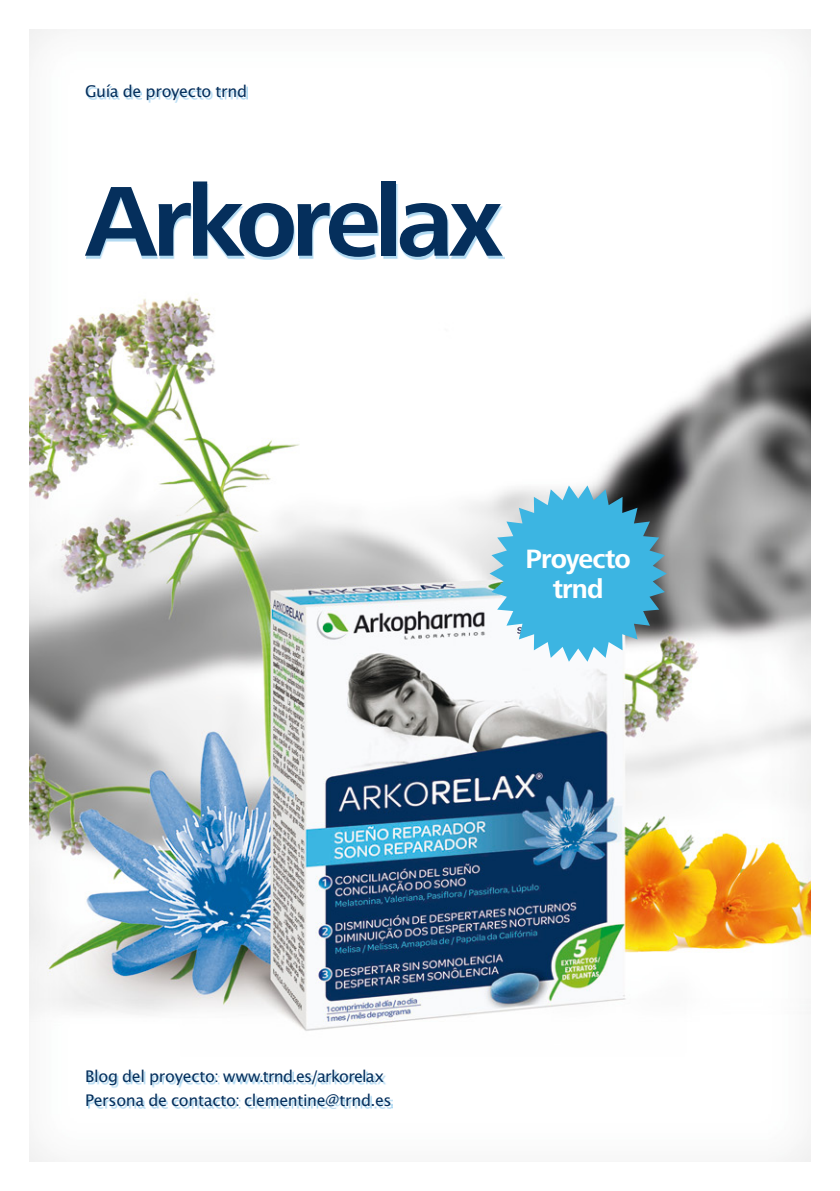
<style>
.page{position:relative;width:840px;height:1191px;background:#fff}
.page>*{position:absolute;margin:0;border:0;box-sizing:border-box;transform-origin:0 0}
.t1{font:700 103px "Frutiger Next LTW1 G";letter-spacing:-.055em;color:#052f5c}
.t2{font:700 27.6px/30px "Frutiger Next LTW1 G";letter-spacing:-.035em;color:#fff;text-align:center}
.t3{font:16px/24px "Lucida San Rom";letter-spacing:-.025em;color:#052f5c}
</style>
<div class="page">
<img style="left:29px;top:29px;width:782px;height:1133px">
<img style="left:86px;top:184px;width:418px;height:76px">
<svg style="left:489px;top:485px;width:177px;height:176px;background:#64b5d3"></svg>
<img style="left:88px;top:87px;width:159px;height:16px">
<img style="left:89px;top:1071px;width:303px;height:37px">
<p class="t3" style="left:85px;top:80px;width:163px">Guía de proyecto trnd</p>
<h1 class="t1" style="left:85px;top:162px;width:419px">Arkorelax</h1>
<h2 class="t2" style="left:525px;top:545px;width:106px">Proyecto trnd</h2>
<p class="t3" style="left:85px;top:1064px;width:308px">Blog del proyecto: www.trnd.es/arkorelax<br>Persona de contacto: clementine@trnd.es</p>
</div>
